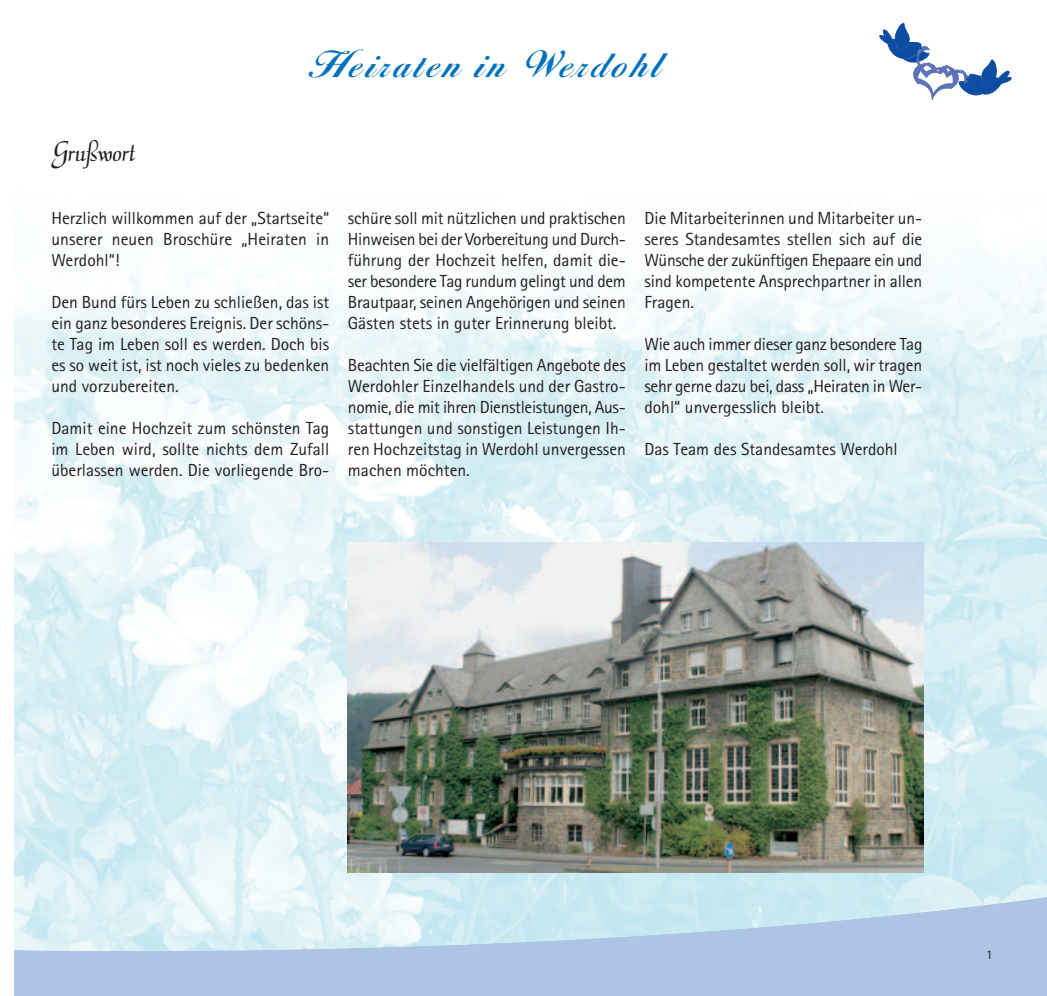
<style>
.page{position:relative;width:1047px;height:996px;background:#fff}
.page>*{position:absolute;margin:0;border:0;box-sizing:border-box;transform-origin:0 0}
.t1{font:40.25px "Isolde";letter-spacing:.105em;color:#0072bc}
.t2{font:31.5px "Admiral";color:#231f20}
.t3{font:17.5px/21px "Rotis Sans Serif";color:#231f20;text-align:justify}
.t4{font:13.12px "Rotis Sans Serif";color:#231f20}
</style>
<div class="page">
<img style="left:14px;top:77px;width:1032px;height:820px">
<svg style="left:879px;top:23px;width:132px;height:77px"></svg>
<svg style="left:14px;top:897px;width:1032px;height:99px;background:#bcd4eb"></svg>
<img style="left:348px;top:543px;width:575px;height:329px">
<h2 class="t2" style="left:51px;top:132px;width:85px">Grußwort</h2>
<h1 class="t1" style="left:309px;top:50px;width:355px">Heiraten in Werdohl</h1>
<p class="t3" style="left:51px;top:209px;width:279px">Herzlich willkommen auf der „Startseite“ unserer neuen Broschüre „Heiraten in Werdohl“!</p>
<p class="t3" style="left:51px;top:293px;width:279px">Den Bund fürs Leben zu schließen, das ist ein ganz besonderes Ereignis. Der schöns&shy;te Tag im Leben soll es werden. Doch bis es so weit ist, ist noch vieles zu bedenken und vorzubereiten.</p>
<p class="t3" style="left:51px;top:419px;width:279px">Damit eine Hochzeit zum schönsten Tag im Leben wird, sollte nichts dem Zufall überlassen werden. Die vorliegende Bro-</p>
<p class="t3" style="left:348px;top:209px;width:279px">schüre soll mit nützlichen und praktischen Hinweisen bei der Vorbereitung und Durch&shy;führung der Hochzeit helfen, damit die&shy;ser besondere Tag rundum gelingt und dem Brautpaar, seinen Angehörigen und seinen Gästen stets in guter Erinnerung bleibt.</p>
<p class="t3" style="left:348px;top:356px;width:279px">Beachten Sie die vielfältigen Angebote des Werdohler Einzelhandels und der Gastro&shy;nomie, die mit ihren Dienstleistungen, Aus&shy;stattungen und sonstigen Leistungen Ih&shy;ren Hochzeitstag in Werdohl unvergessen machen möchten.</p>
<p class="t3" style="left:644px;top:209px;width:279px">Die Mitarbeiterinnen und Mitarbeiter un&shy;seres Standesamtes stellen sich auf die Wünsche der zukünftigen Ehepaare ein und sind kompetente Ansprechpartner in allen Fragen.</p>
<p class="t3" style="left:644px;top:335px;width:279px">Wie auch immer dieser ganz besondere Tag im Leben gestaltet werden soll, wir tragen sehr gerne dazu bei, dass „Heiraten in Wer&shy;dohl“ unvergesslich bleibt.</p>
<p class="t3" style="left:644px;top:440px;width:255px">Das Team des Standesamtes Werdohl</p>
<p class="t4" style="left:986px;top:950px;width:8px">1</p>
</div>
